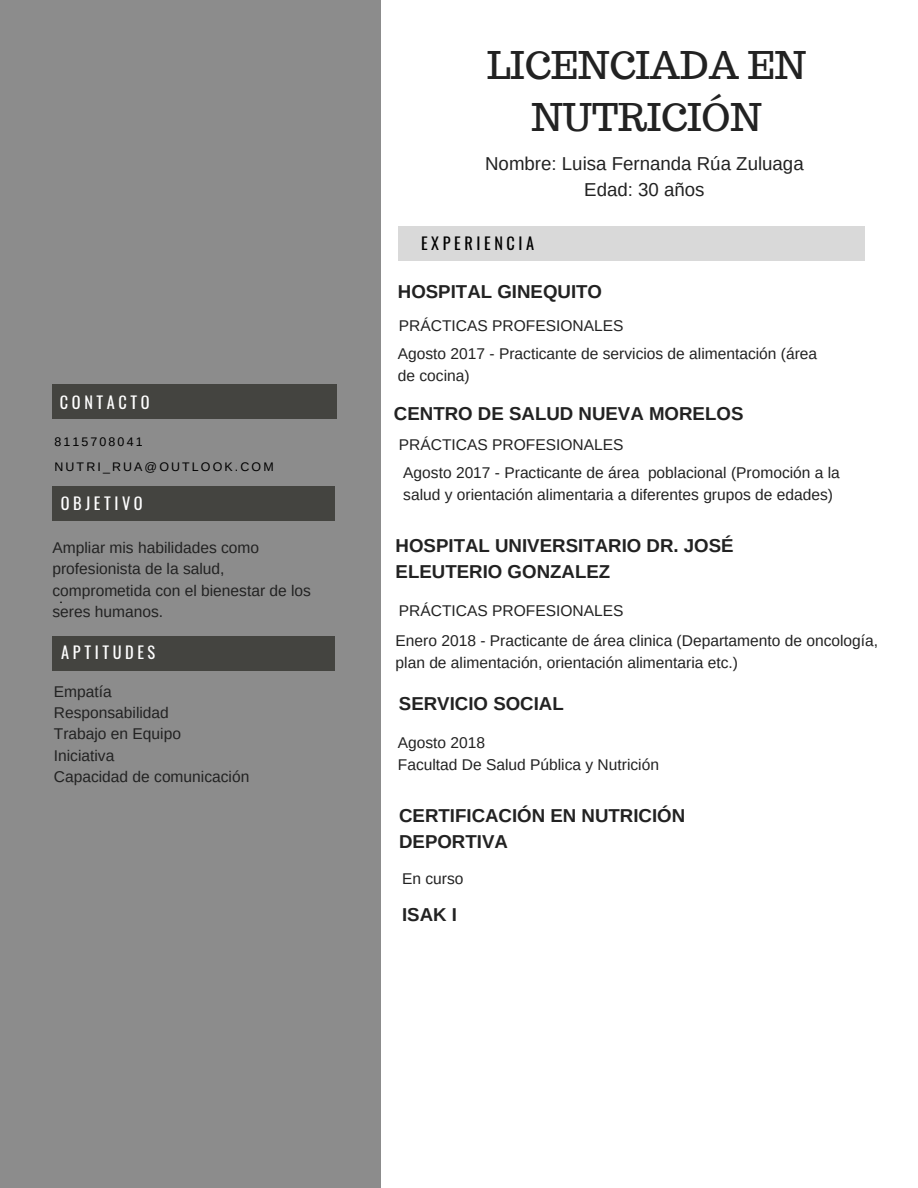
<style>
.page{position:relative;width:918px;height:1188px;background:#fff}
.page>*{position:absolute;margin:0;border:0;box-sizing:border-box;transform-origin:0 0}
.t1{font:37.35px/51.8px "Trocchi";color:#222;text-align:center}
.t2{font:700 18.75px/25.8px "Arimo";color:#222}
.t3{font:18.75px/25.8px "Arimo";color:#222;text-align:center}
.t4{font:16.35px "Oswald";letter-spacing:.22em;color:#fff}
.t5{font:16.35px "Oswald";letter-spacing:.22em;color:#000}
.t6{font:15.6px/21.3px "Arimo";color:#222}
.t7{font:12.45px/24.8px "Arimo";letter-spacing:.17em;color:#000}
.t8{font:12.45px "Lato";color:#000}
</style>
<div class="page">
<div style="left:0;top:0;width:381px;height:1188px;background:#8c8c8c"></div>
<div style="left:52px;top:487px;width:283px;height:34px;background:#444440"></div>
<div style="left:52px;top:385px;width:285px;height:34px;background:#444440"></div>
<div style="left:398px;top:227px;width:467px;height:33px;background:#d9d9d9"></div>
<div style="left:52px;top:637px;width:283px;height:33px;background:#444440"></div>
<p class="t4" style="left:60px;top:390px;width:91px">CONTACTO</p>
<p class="t7" style="left:54px;top:430px;width:221px">8115708041<br>NUTRI_RUA@OUTLOOK.COM</p>
<p class="t4" style="left:61px;top:490px;width:83px">OBJETIVO</p>
<p class="t6" style="left:52px;top:537px;width:260px">Ampliar mis habilidades como profesionista de la salud, comprometida con el bienestar de los seres humanos.</p>
<p class="t8" style="left:60px;top:591px;width:4px">.</p>
<p class="t4" style="left:61px;top:640px;width:96px">APTITUDES</p>
<p class="t6" style="left:54px;top:681px;width:197px">Empatía<br>Responsabilidad<br>Trabajo en Equipo<br>Iniciativa<br>Capacidad de comunicación</p>
<h1 class="t1" style="left:487px;top:40px;width:321px">LICENCIADA EN<br>NUTRICIÓN</h1>
<p class="t3" style="left:485px;top:151px;width:320px">Nombre: Luisa Fernanda Rúa Zuluaga<br>Edad: 30 años</p>
<p class="t5" style="left:421px;top:231px;width:115px">EXPERIENCIA</p>
<p class="t2" style="left:398px;top:279px;width:206px">HOSPITAL GINEQUITO</p>
<p class="t6" style="left:399px;top:315px;width:226px">PRÁCTICAS PROFESIONALES</p>
<p class="t6" style="left:398px;top:343px;width:421px">Agosto 2017 - Practicante de servicios de alimentación (área de cocina)</p>
<p class="t2" style="left:394px;top:401px;width:351px">CENTRO DE SALUD NUEVA MORELOS</p>
<p class="t6" style="left:399px;top:434px;width:226px">PRÁCTICAS PROFESIONALES</p>
<p class="t6" style="left:403px;top:462px;width:438px">Agosto 2017 - Practicante de área poblacional (Promoción a la salud y orientación alimentaria a diferentes grupos de edades)</p>
<p class="t2" style="left:396px;top:533px;width:340px">HOSPITAL UNIVERSITARIO DR. JOSÉ<br>ELEUTERIO GONZALEZ</p>
<p class="t6" style="left:396px;top:596px;width:484px;line-height:30px">PRÁCTICAS PROFESIONALES<br>Enero 2018 - Practicante de área clinica (Departamento de oncología,</p>
<p class="t6" style="left:396px;top:652px;width:344px">plan de alimentación, orientación alimentaria etc.)</p>
<p class="t2" style="left:399px;top:691px;width:166px">SERVICIO SOCIAL</p>
<p class="t6" style="left:398px;top:732px;width:263px">Agosto 2018<br>Facultad De Salud Pública y Nutrición</p>
<p class="t2" style="left:399px;top:802px;width:288px">CERTIFICACIÓN EN NUTRICIÓN<br>DEPORTIVA</p>
<p class="t6" style="left:402px;top:868px;width:63px">En curso</p>
<p class="t2" style="left:402px;top:901px;width:56px">ISAK I</p>
</div>
